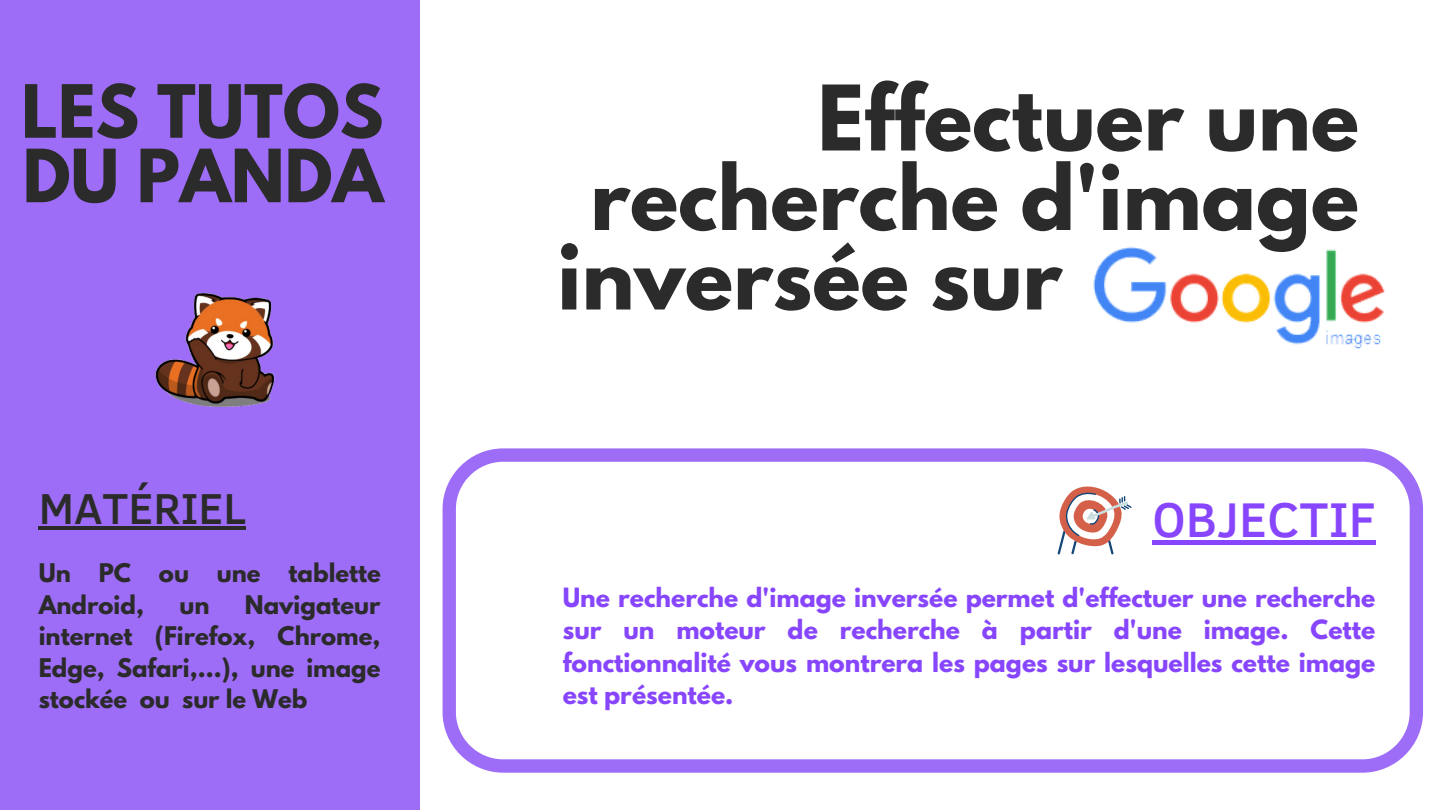
<style>
.page{position:relative;width:1440px;height:810px;background:#fff}
.page>*{position:absolute;margin:0;border:0;box-sizing:border-box;transform-origin:0 0}
.t1{font:700 80px/79.5px "League Spartan";color:#2b2b2b;text-align:right}
.t2{font:700 65px/64.5px "League Spartan";color:#2b2b2b}
.t3{font:500 50px "Clear Sans";color:#8746fd}
.t4{font:500 44.4px "Clear Sans";color:#2b2b2b}
.t5{font:700 23.5px/32.2px "League Spartan";color:#8746fd;text-align:justify}
.t6{font:700 22.8px/31.5px "League Spartan";color:#2b2b2b}
.s1{color:#fff}
</style>
<div class="page">
<div style="left:0;top:0;width:420px;height:810px;background:#9e6df7"></div>
<img style="left:155px;top:292px;width:120px;height:115px">
<img style="left:1093px;top:246px;width:292px;height:103px">
<svg style="left:443px;top:448px;width:980px;height:325px"></svg>
<hr style="left:39px;top:526px;width:207px;height:4px;background:#2b2b2b">
<hr style="left:1152px;top:540px;width:224px;height:4px;background:#8746fd">
<svg style="left:1058px;top:479px;width:74px;height:76px"></svg>
<p class="t2" style="left:21px;top:88px;width:364px">LES TUTOS<br>DU PANDA</p>
<p class="t4" style="left:39px;top:476px;width:209px">MATÉRIEL</p>
<p class="t6" style="left:39px;top:560px;width:344px">Un PC ou une tablette<br>Android,</p>
<p class="t6" style="left:39px;top:592px;width:343px;text-align:justify;text-indent:206px">Navigateur internet (Firefox, Chrome, Edge, Safari,...), une image stockée ou sur le Web</p>
<p class="t6" style="left:179px;top:592px;width:31px">un</p>
<p class="t1" style="left:557px;top:89px;width:803px">Effectuer une recherche d'image inversée sur <span class="s1">Googe</span></p>
<p class="t3" style="left:1152px;top:483px;width:225px">OBJECTIF</p>
<p class="t5" style="left:563px;top:585px;width:814px">Une recherche d'image inversée permet d'effectuer une recherche sur un moteur de recherche à partir d'une image. Cette fonctionnalité vous montrera les pages sur lesquelles cette image est présentée.</p>
</div>
